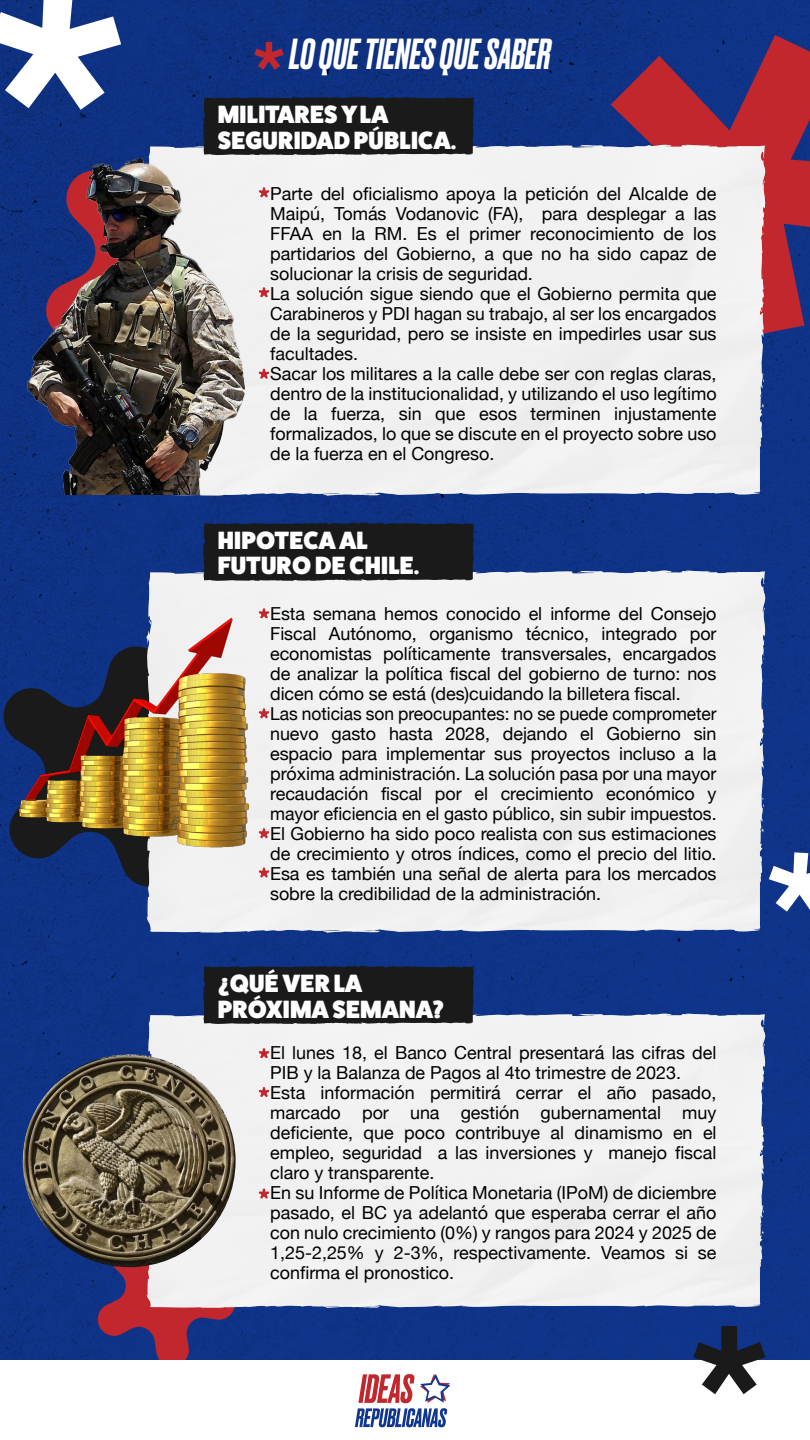
<style>
.page{position:relative;width:810px;height:1440px;background:#fff}
.page>*{position:absolute;margin:0;border:0;box-sizing:border-box;transform-origin:0 0}
.t1{font:italic 500 40.88px "Druk";letter-spacing:.01em;color:#fff}
.t2{font:800 25.12px/25.5px "Fat Frank";letter-spacing:.01em;color:#fff}
.t3{font:17.92px/20px "Helvetica Neue";color:#000}
</style>
<div class="page">
<img style="left:0;top:0;width:810px;height:1360px">
<svg style="left:593px;top:35px;width:217px;height:304px"></svg>
<svg style="left:0;top:0;width:121px;height:110px"></svg>
<svg style="left:769px;top:852px;width:41px;height:60px"></svg>
<svg style="left:0;top:644px;width:240px;height:247px;fill:#0f3387"></svg>
<svg style="left:355px;top:1374px;width:95px;height:53px"></svg>
<svg style="left:694px;top:1326px;width:71px;height:68px"></svg>
<svg style="left:254px;top:42px;width:30px;height:28px"></svg>
<div style="left:146px;top:145px;width:543px;height:267px;background:#f1f1f1"></div>
<svg style="left:625px;top:146px;width:6px;height:2px"></svg>
<svg style="left:762px;top:400px;width:3px;height:10px"></svg>
<svg style="left:762px;top:373px;width:2px;height:11px"></svg>
<img style="left:18px;top:158px;width:228px;height:337px">
<div style="left:146px;top:1013px;width:543px;height:224px;background:#f1f1f1"></div>
<svg style="left:762px;top:1228px;width:3px;height:8px"></svg>
<svg style="left:762px;top:1205px;width:2px;height:10px"></svg>
<svg style="left:95px;top:1232px;width:141px;height:128px"></svg>
<div style="left:203px;top:966px;width:271px;height:58px;background:#1a1a1a"></div>
<div style="left:146px;top:570px;width:543px;height:276px;background:#f1f1f1"></div>
<svg style="left:762px;top:824px;width:3px;height:10px"></svg>
<svg style="left:762px;top:798px;width:2px;height:11px"></svg>
<div style="left:203px;top:522px;width:271px;height:59px;background:#1a1a1a"></div>
<img style="left:8px;top:609px;width:261px;height:244px">
<img style="left:23px;top:1054px;width:213px;height:213px;border-radius:106px">
<div style="left:203px;top:97px;width:271px;height:58px;background:#1a1a1a"></div>
<svg style="left:259px;top:187px;width:10px;height:10px"></svg>
<svg style="left:259px;top:287px;width:10px;height:10px"></svg>
<svg style="left:259px;top:369px;width:10px;height:10px"></svg>
<svg style="left:259px;top:608px;width:10px;height:10px"></svg>
<svg style="left:259px;top:708px;width:10px;height:10px"></svg>
<svg style="left:259px;top:828px;width:10px;height:10px"></svg>
<svg style="left:259px;top:867px;width:10px;height:11px"></svg>
<svg style="left:259px;top:1048px;width:10px;height:10px"></svg>
<svg style="left:259px;top:1087px;width:10px;height:10px"></svg>
<svg style="left:259px;top:1189px;width:10px;height:10px"></svg>
<h1 class="t1" style="left:290px;top:26px;width:263px">LO QUE TIENES QUE SABER</h1>
<h2 class="t2" style="left:218px;top:102px;width:240px">MILITARES Y LA<br>SEGURIDAD PÚBLICA.</h2>
<p class="t3" style="left:270px;top:184px;width:448px">Parte del oficialismo apoya la petición del Alcalde de Maipú, Tomás Vodanovic (FA), para desplegar a las FFAA en la RM. Es el primer reconocimiento de los partidarios del Gobierno, a que no ha sido capaz de solucionar la crisis de seguridad.<br>La solución sigue siendo que el Gobierno permita que Carabineros y PDI hagan su trabajo, al ser los encargados de la seguridad, pero se insiste en impedirles usar sus facultades.<br>Sacar los militares a la calle debe ser con reglas claras, dentro de la institucionalidad, y utilizando el uso legítimo de la fuerza, sin que esos terminen injustamente formalizados, lo que se discute en el proyecto sobre uso de la fuerza en el Congreso.</p>
<h2 class="t2" style="left:218px;top:528px;width:203px">HIPOTECA AL<br>FUTURO DE CHILE.</h2>
<p class="t3" style="left:270px;top:605px;width:448px">Esta semana hemos conocido el informe del Consejo Fiscal Autónomo, organismo técnico, integrado por economistas políticamente transversales, encargados de analizar la política fiscal del gobierno de turno: nos dicen cómo se está (des)cuidando la billetera fiscal.<br>Las noticias son preocupantes: no se puede comprometer nuevo gasto hasta 2028, dejando el Gobierno sin espacio para implementar sus proyectos incluso a la próxima administración. La solución pasa por una mayor recaudación fiscal por el crecimiento económico y mayor eficiencia en el gasto público, sin subir impuestos.<br>El Gobierno ha sido poco realista con sus estimaciones de crecimiento y otros índices, como el precio del litio.<br>Esa es también una señal de alerta para los mercados sobre la credibilidad de la administración.</p>
<h2 class="t2" style="left:218px;top:971px;width:228px">¿QUÉ VER LA<br>PRÓXIMA SEMANA?</h2>
<p class="t3" style="left:270px;top:1044px;width:448px">El lunes 18, el Banco Central presentará las cifras del PIB y la Balanza de Pagos al 4to trimestre de 2023.<br>Esta información permitirá cerrar el año pasado, marcado por una gestión gubernamental muy deficiente, que poco contribuye al dinamismo en el empleo, seguridad a las inversiones y manejo fiscal claro y transparente.<br>En su Informe de Política Monetaria (IPoM) de diciembre pasado, el BC ya adelantó que esperaba cerrar el año con nulo crecimiento (0%) y rangos para 2024 y 2025 de 1,25-2,25% y 2-3%, respectivamente. Veamos si se confirma el pronostico.</p>
</div>
